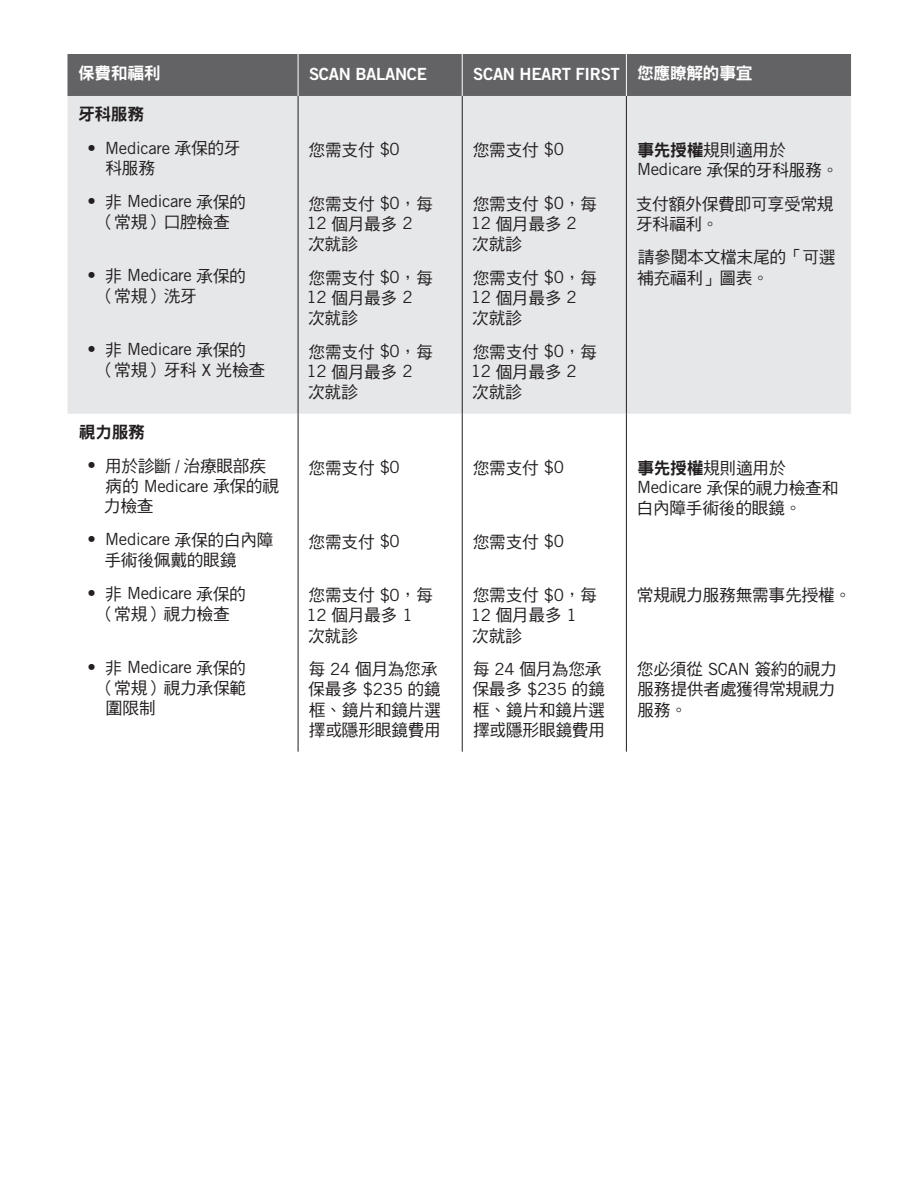
<style>
.page{position:relative;width:918px;height:1188px;background:#fff}
.page>*{position:absolute;margin:0;border:0;box-sizing:border-box;transform-origin:0 0}
.BODY{font:16.8px/20.1px "DF Hei Std W5";letter-spacing:-.02em;color:#231f20}
.t1{font:16.8px/20.7px "Trade Gothic LT Std";letter-spacing:-.02em;color:#231f20}
.t2{font:16.8px "Trade Gothic LT Std Bd 2";letter-spacing:-.02em;color:#fff}
.t3{font:16.8px "DF Hei Std W9";letter-spacing:-.02em;color:#fff}
.BODY-2{font:16.8px "DF Hei Std W9";letter-spacing:-.02em;color:#231f20}
.s1{font-family:"DF Hei Std W5"}
.s2{font-family:"Trade Gothic LT Std"}
.s3{font-family:"DF Hei Std W9"}
</style>
<div class="page">
<div style="left:68px;top:54px;width:783px;height:42px;background:#636366"></div>
<div style="left:68px;top:96px;width:783px;height:318px;background:#e6e7e9"></div>
<hr style="left:298px;top:96px;width:1px;height:318px;background:#231f20">
<hr style="left:462px;top:96px;width:1px;height:318px;background:#231f20">
<hr style="left:626px;top:96px;width:1px;height:318px;background:#231f20">
<hr style="left:298px;top:414px;width:1px;height:338px;background:#231f20">
<hr style="left:462px;top:414px;width:1px;height:338px;background:#231f20">
<hr style="left:626px;top:414px;width:1px;height:338px;background:#231f20">
<hr style="left:298px;top:54px;width:1px;height:42px;background:#fff">
<hr style="left:462px;top:54px;width:1px;height:42px;background:#fff">
<hr style="left:626px;top:54px;width:1px;height:42px;background:#fff">
<p class="t3" style="left:78px;top:64px;width:84px">保費和福利</p>
<p class="t2" style="left:309px;top:63px;width:120px">SCAN BALANCE</p>
<p class="t2" style="left:473px;top:63px;width:148px">SCAN HEART FIRST</p>
<p class="t3" style="left:637px;top:64px;width:117px">您應瞭解的事宜</p>
<p class="BODY-2" style="left:78px;top:105px;width:68px">牙科服務</p>
<p class="t1" style="left:105px;top:137px;width:137px;text-indent:-18px">• Medicare <span class="s1">承保的牙科服務</span></p>
<p class="BODY" style="left:87px;top:191px;width:160px;line-height:20.7px;text-align:center"><span class="s2">•</span> 非 <span class="s2">Medicare</span> 承保的（常規）口腔檢查</p>
<p class="BODY" style="left:98px;top:265px;width:150px;line-height:20.7px;text-indent:-10px"><span class="s2">•</span> 非 <span class="s2">Medicare</span> 承保的（常規）洗牙</p>
<p class="BODY" style="left:98px;top:339px;width:169px;line-height:20.7px;text-indent:-10px"><span class="s2">•</span> 非 <span class="s2">Medicare</span> 承保的（常規）牙科 <span class="s2">X</span> 光檢查</p>
<p class="BODY" style="left:309px;top:139px;width:93px">您需支付 <span class="s2">$0</span></p>
<p class="BODY" style="left:307px;top:193px;width:128px">您需支付 <span class="s2">$0</span>，每<br><span class="s2">12</span> 個月最多 <span class="s2">2</span>次就診</p>
<p class="BODY" style="left:307px;top:267px;width:128px">您需支付 <span class="s2">$0</span>，每<br><span class="s2">12</span> 個月最多 <span class="s2">2</span>次就診</p>
<p class="BODY" style="left:307px;top:341px;width:128px">您需支付 <span class="s2">$0</span>，每<br><span class="s2">12</span> 個月最多 <span class="s2">2</span>次就診</p>
<p class="BODY" style="left:473px;top:139px;width:93px">您需支付 <span class="s2">$0</span></p>
<p class="BODY" style="left:471px;top:193px;width:128px">您需支付 <span class="s2">$0</span>，每<br><span class="s2">12</span> 個月最多 <span class="s2">2</span>次就診</p>
<p class="BODY" style="left:471px;top:267px;width:128px">您需支付 <span class="s2">$0</span>，每<br><span class="s2">12</span> 個月最多 <span class="s2">2</span>次就診</p>
<p class="BODY" style="left:471px;top:341px;width:128px">您需支付 <span class="s2">$0</span>，每<br><span class="s2">12</span> 個月最多 <span class="s2">2</span>次就診</p>
<p class="BODY" style="left:637px;top:140px;width:203px;line-height:19.6px"><span class="s3">事先授權</span>規則適用於<br><span class="s2">Medicare</span> 承保的牙科服務。</p>
<p class="BODY" style="left:636px;top:193px;width:199px">支付額外保費即可享受常規牙科福利。</p>
<p class="BODY" style="left:637px;top:247px;width:200px">請參閱本文檔末尾的「可選補充福利」圖表。</p>
<p class="BODY-2" style="left:79px;top:423px;width:68px">視力服務</p>
<p class="BODY" style="left:104px;top:456px;width:177px;text-indent:-16px"><span class="s2">•</span> 用於診斷 / 治療眼部疾病的 <span class="s2">Medicare</span> 承保的視力檢查</p>
<p class="BODY" style="left:104px;top:529px;width:171px;line-height:20.7px;text-indent:-17px"><span class="s2">• Medicare</span> 承保的白內障手術後佩戴的眼鏡</p>
<p class="BODY" style="left:87px;top:583px;width:160px;line-height:20.7px;text-align:center"><span class="s2">•</span> 非 <span class="s2">Medicare</span> 承保的（常規）視力檢查</p>
<p class="t1" style="left:87px;top:657px;width:160px">• <span class="s1">非</span> Medicare <span class="s1">承保的</span></p>
<p class="BODY" style="left:98px;top:677px;width:150px">（常規）視力承保範</p>
<p class="BODY" style="left:106px;top:698px;width:51px">圍限制</p>
<p class="BODY" style="left:309px;top:457px;width:93px">您需支付 <span class="s2">$0</span></p>
<p class="BODY" style="left:309px;top:531px;width:93px">您需支付 <span class="s2">$0</span></p>
<p class="BODY" style="left:307px;top:585px;width:128px">您需支付 <span class="s2">$0</span>，每<br><span class="s2">12</span> 個月最多 <span class="s2">1</span>次就診</p>
<p class="BODY" style="left:308px;top:659px;width:134px">每 <span class="s2">24</span> 個月為您承保最多 <span class="s2">$235</span> 的鏡框、鏡片和鏡片選擇或隱形眼鏡費用</p>
<p class="BODY" style="left:473px;top:457px;width:93px">您需支付 <span class="s2">$0</span></p>
<p class="BODY" style="left:473px;top:531px;width:93px">您需支付 <span class="s2">$0</span></p>
<p class="BODY" style="left:471px;top:585px;width:128px">您需支付 <span class="s2">$0</span>，每<br><span class="s2">12</span> 個月最多 <span class="s2">1</span>次就診</p>
<p class="BODY" style="left:472px;top:659px;width:134px">每 <span class="s2">24</span> 個月為您承保最多 <span class="s2">$235</span> 的鏡框、鏡片和鏡片選擇或隱形眼鏡費用</p>
<p class="BODY" style="left:637px;top:457px;width:203px"><span class="s3">事先授權</span>規則適用於<br><span class="s2">Medicare</span> 承保的視力檢查和白內障手術後的眼鏡。</p>
<p class="BODY" style="left:637px;top:585px;width:216px">常規視力服務無需事先授權。</p>
<p class="BODY" style="left:637px;top:659px;width:202px;text-align:justify">您必須從 <span class="s2">SCAN</span> 簽約的視力服務提供者處獲得常規視力服務。</p>
</div>
